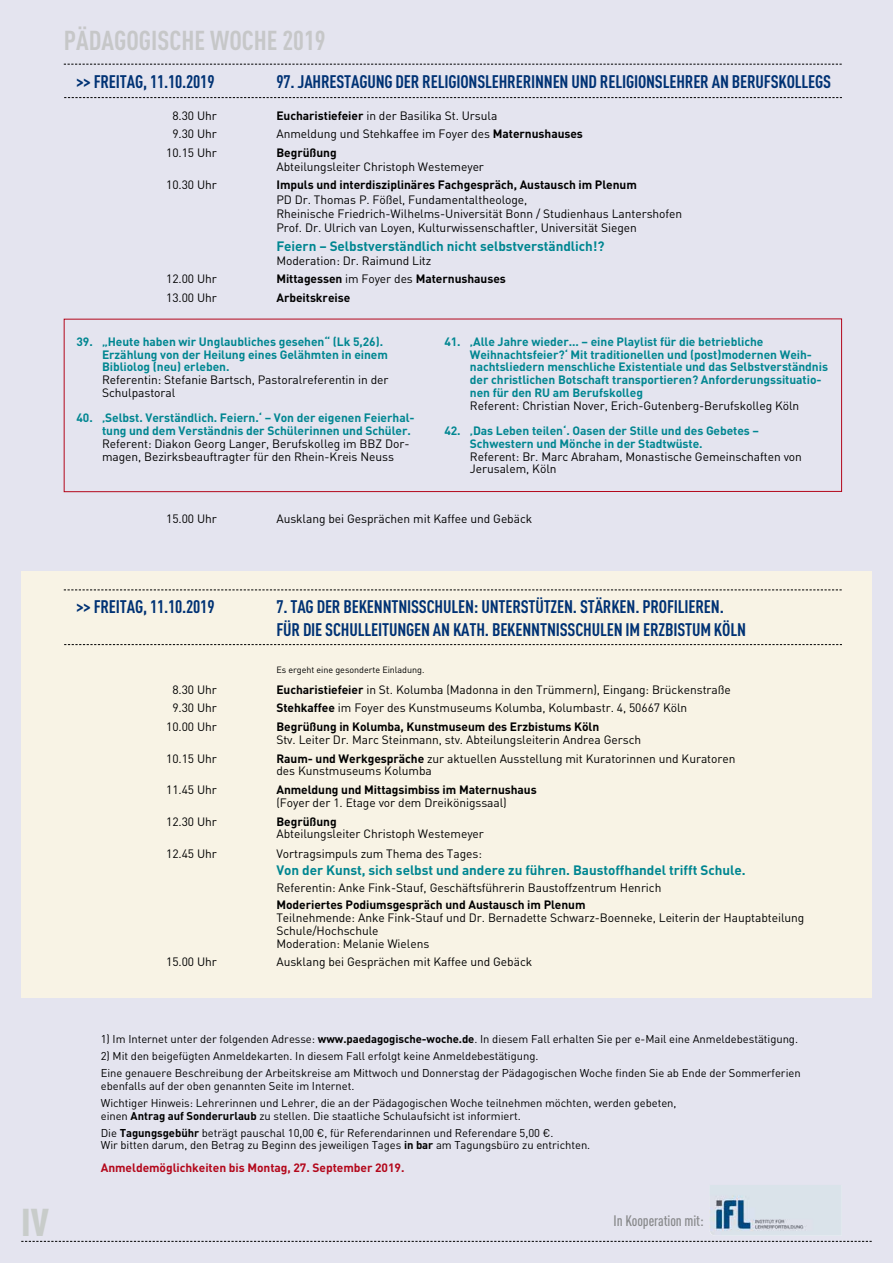
<style>
.page{position:relative;width:893px;height:1263px;background:#e4e4ef}
.page>*{position:absolute;margin:0;border:0;box-sizing:border-box;transform-origin:0 0}
.t1{font:900 38.25px "DIN Cond";color:#c8ccca}
.t2{font:700 27px "DIN Cond";color:#c6c7c8}
.t3{font:700 18px/22.5px "DIN Cond";letter-spacing:-.01em;color:#003274}
.t4{font:500 15px "DIN Cond";letter-spacing:-.005em;color:#87888a}
.t5{font:700 13.5px "DIN";letter-spacing:-.005em;color:#008691}
.t6{font:12px/12.8px "DIN";letter-spacing:-.005em;color:#000}
.t7{font:700 12px/12.8px "DIN";letter-spacing:-.005em;color:#008691}
.t8{font:700 12px "DIN";letter-spacing:-.005em;color:#000}
.t9{font:700 12px "DIN";letter-spacing:-.005em;color:#b3071b}
.t10{font:11.25px/17px "DIN";letter-spacing:-.005em;color:#000}
.t11{font:9px "DIN";letter-spacing:-.005em;color:#000}
.s1{font-weight:700}
.s2{font-weight:400}
</style>
<div class="page">
<div style="left:21px;top:571px;width:851px;height:426px;background:#f8f3e5"></div>
<svg style="left:64px;top:589px;width:778px;height:1px"></svg>
<svg style="left:64px;top:644px;width:778px;height:1px"></svg>
<svg style="left:64px;top:64px;width:778px;height:1px"></svg>
<svg style="left:64px;top:97px;width:778px;height:1px"></svg>
<svg style="left:21px;top:1241px;width:851px;height:1px"></svg>
<img style="left:710px;top:1194px;width:97px;height:40px">
<div style="left:64px;top:318px;width:778px;height:174px;border:1px solid #b3071b"></div>
<h2 class="t2" style="left:64px;top:22px;width:263px">PÄDAGOGISCHE WOCHE 2019</h2>
<h3 class="t3" style="left:77px;top:70px;width:140px">&gt;&gt; FREITAG, 11.10.2019</h3>
<h3 class="t3" style="left:276px;top:70px;width:556px">97. JAHRESTAGUNG DER RELIGIONSLEHRERINNEN UND RELIGIONSLEHRER AN BERUFSKOLLEGS</h3>
<p class="t6" style="left:172px;top:109px;width:46px">8.30 Uhr</p>
<p class="t6" style="left:276px;top:109px;width:222px"><span class="s1">Eucharistiefeier</span> in der Basilika St. Ursula</p>
<p class="t6" style="left:172px;top:127px;width:46px">9.30 Uhr</p>
<p class="t6" style="left:276px;top:127px;width:308px">Anmeldung und Stehkaffee im Foyer des <span class="s1">Maternushauses</span></p>
<p class="t6" style="left:166px;top:146px;width:52px">10.15 Uhr</p>
<p class="t8" style="left:276px;top:144px;width:62px">Begrüßung</p>
<p class="t6" style="left:276px;top:160px;width:209px">Abteilungsleiter Christoph Westemeyer</p>
<p class="t6" style="left:166px;top:178px;width:52px">10.30 Uhr</p>
<p class="t8" style="left:276px;top:177px;width:362px">Impuls und interdisziplinäres Fachgespräch, Austausch im Plenum</p>
<p class="t6" style="left:276px;top:192px;width:407px;line-height:14.2px">PD Dr. Thomas P. Fößel, Fundamentaltheologe,<br>Rheinische Friedrich-Wilhelms-Universität Bonn / Studienhaus Lantershofen<br>Prof. Dr. Ulrich van Loyen, Kulturwissenschaftler, Universität Siegen</p>
<p class="t5" style="left:276px;top:237px;width:330px">Feiern – Selbstverständlich nicht selbstverständlich!?</p>
<p class="t6" style="left:276px;top:254px;width:157px">Moderation: Dr. Raimund Litz</p>
<p class="t6" style="left:166px;top:272px;width:52px">12.00 Uhr</p>
<p class="t8" style="left:276px;top:271px;width:231px">Mittagessen <span class="s2">im Foyer des</span> Maternushauses</p>
<p class="t6" style="left:166px;top:291px;width:52px">13.00 Uhr</p>
<p class="t8" style="left:276px;top:290px;width:75px">Arbeitskreise</p>
<p class="t7" style="left:102px;top:335px;width:287px;text-indent:-26px">39. „Heute haben wir Unglaubliches gesehen“ (Lk 5,26).<br>Erzählung von der Heilung eines Gelähmten in einem<br>Bibliolog (neu) erleben.</p>
<p class="t6" style="left:102px;top:373px;width:288px">Referentin: Stefanie Bartsch, Pastoralreferentin in der<br>Schulpastoral</p>
<p class="t7" style="left:102px;top:411px;width:314px;text-indent:-26px">40. ‚Selbst. Verständlich. Feiern.‘ – Von der eigenen Feierhal&shy;tung und dem Verständnis der Schülerinnen und Schüler.</p>
<p class="t6" style="left:102px;top:437px;width:309px">Referent: Diakon Georg Langer, Berufskolleg im BBZ Dor&shy;magen, Bezirksbeauftragter für den Rhein-Kreis Neuss</p>
<p class="t7" style="left:470px;top:335px;width:360px;text-indent:-26px">41. ‚Alle Jahre wieder... – eine Playlist für die betriebliche Weihnachtsfeier?‘ Mit traditionellen und (post)modernen Weih&shy;nachtsliedern menschliche Existentiale und das Selbstverständnis der christlichen Botschaft transportieren? Anforderungssituatio&shy;nen für den RU am Berufskolleg</p>
<p class="t6" style="left:470px;top:398px;width:331px">Referent: Christian Nover, Erich-Gutenberg-Berufskolleg Köln</p>
<p class="t7" style="left:470px;top:424px;width:291px;text-indent:-26px">42. ‚Das Leben teilen‘. Oasen der Stille und des Gebetes –<br>Schwestern und Mönche in der Stadtwüste.</p>
<p class="t6" style="left:470px;top:449px;width:334px">Referent: Br. Marc Abraham, Monastische Gemeinschaften von<br>Jerusalem, Köln</p>
<p class="t6" style="left:166px;top:512px;width:52px">15.00 Uhr</p>
<p class="t6" style="left:276px;top:512px;width:257px">Ausklang bei Gesprächen mit Kaffee und Gebäck</p>
<h1 class="t1" style="left:21px;top:1197px;width:29px">IV</h1>
<h3 class="t3" style="left:77px;top:595px;width:140px">&gt;&gt; FREITAG, 11.10.2019</h3>
<h3 class="t3" style="left:276px;top:595px;width:471px">7. TAG DER BEKENNTNISSCHULEN: UNTERSTÜTZEN. STÄRKEN. PROFILIEREN.<br>FÜR DIE SCHULLEITUNGEN AN KATH. BEKENNTNISSCHULEN IM ERZBISTUM KÖLN</h3>
<p class="t11" style="left:276px;top:664px;width:150px">Es ergeht eine gesonderte Einladung.</p>
<p class="t6" style="left:172px;top:682px;width:46px">8.30 Uhr</p>
<p class="t6" style="left:276px;top:682px;width:456px"><span class="s1">Eucharistiefeier</span> in St. Kolumba (Madonna in den Trümmern), Eingang: Brückenstraße</p>
<p class="t6" style="left:172px;top:701px;width:46px">9.30 Uhr</p>
<p class="t6" style="left:276px;top:701px;width:412px"><span class="s1">Stehkaffee</span> im Foyer des Kunstmuseums Kolumba, Kolumbastr. 4, 50667 Köln</p>
<p class="t6" style="left:166px;top:720px;width:52px">10.00 Uhr</p>
<p class="t8" style="left:276px;top:719px;width:324px">Begrüßung in Kolumba, Kunstmuseum des Erzbistums Köln</p>
<p class="t6" style="left:276px;top:733px;width:366px">Stv. Leiter Dr. Marc Steinmann, stv. Abteilungsleiterin Andrea Gersch</p>
<p class="t6" style="left:166px;top:751px;width:52px">10.15 Uhr</p>
<p class="t6" style="left:276px;top:751px;width:461px"><span class="s1">Raum- und Werkgespräche</span> zur aktuellen Ausstellung mit Kuratorinnen und Kuratoren des Kunstmuseums Kolumba</p>
<p class="t6" style="left:166px;top:783px;width:52px">11.45 Uhr</p>
<p class="t8" style="left:276px;top:782px;width:262px">Anmeldung und Mittagsimbiss im Maternushaus</p>
<p class="t6" style="left:276px;top:796px;width:232px">(Foyer der 1. Etage vor dem Dreikönigssaal)</p>
<p class="t6" style="left:166px;top:814px;width:52px">12.30 Uhr</p>
<p class="t8" style="left:276px;top:813px;width:62px">Begrüßung</p>
<p class="t6" style="left:276px;top:827px;width:209px">Abteilungsleiter Christoph Westemeyer</p>
<p class="t6" style="left:166px;top:847px;width:52px">12.45 Uhr</p>
<p class="t6" style="left:276px;top:847px;width:207px">Vortragsimpuls zum Thema des Tages:</p>
<p class="t5" style="left:276px;top:861px;width:471px">Von der Kunst, sich selbst und andere zu führen. Baustoffhandel trifft Schule.</p>
<p class="t6" style="left:276px;top:881px;width:387px">Referentin: Anke Fink-Stauf, Geschäftsführerin Baustoffzentrum Henrich</p>
<p class="t8" style="left:276px;top:897px;width:311px">Moderiertes Podiumsgespräch und Austausch im Plenum</p>
<p class="t6" style="left:276px;top:911px;width:529px">Teilnehmende: Anke Fink-Stauf und Dr. Bernadette Schwarz-Boenneke, Leiterin der Hauptabteilung<br>Schule/Hochschule<br>Moderation: Melanie Wielens</p>
<p class="t6" style="left:166px;top:954px;width:52px">15.00 Uhr</p>
<p class="t6" style="left:276px;top:954px;width:257px">Ausklang bei Gesprächen mit Kaffee und Gebäck</p>
<p class="t10" style="left:101px;top:1030px;width:699px">1) Im Internet unter der folgenden Adresse: <span class="s1">www.paedagogische-woche.de</span>. In diesem Fall erhalten Sie per e-Mail eine Anmeldebestätigung.</p>
<p class="t10" style="left:101px;top:1047px;width:701px">2) Mit den beigefügten Anmeldekarten. In diesem Fall erfolgt keine Anmeldebestätigung.<br>Eine genauere Beschreibung der Arbeitskreise am Mittwoch und Donnerstag der Pädagogischen Woche finden Sie ab Ende der Sommerferien</p>
<p class="t10" style="left:101px;top:1077px;width:577px">ebenfalls auf der oben genannten Seite im Internet.<br>Wichtiger Hinweis: Lehrerinnen und Lehrer, die an der Pädagogischen Woche teilnehmen möchten, werden gebeten,</p>
<p class="t10" style="left:101px;top:1107px;width:454px">einen <span class="s1">Antrag auf Sonderurlaub</span> zu stellen. Die staatliche Schulaufsicht ist informiert.<br>Die <span class="s1">Tagungsgebühr</span> beträgt pauschal 10,00 €, für Referendarinnen und Referendare 5,00 €.</p>
<p class="t10" style="left:101px;top:1136px;width:491px">Wir bitten darum, den Betrag zu Beginn des jeweiligen Tages <span class="s1">in bar</span> am Tagungsbüro zu entrichten.</p>
<p class="t9" style="left:101px;top:1159px;width:305px">Anmeldemöglichkeiten bis Montag, 27. September 2019.</p>
<p class="t4" style="left:614px;top:1211px;width:92px">In Kooperation mit:</p>
</div>
